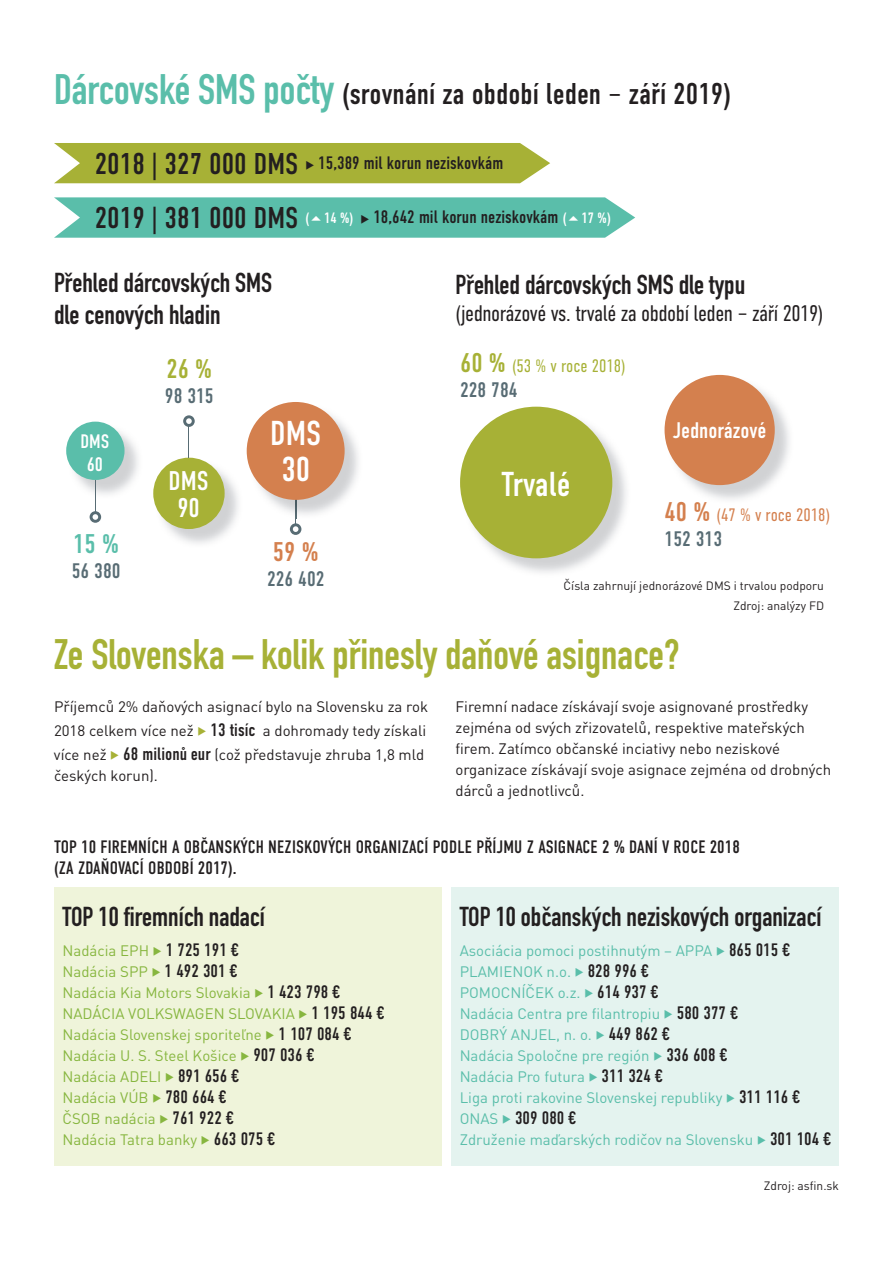
<style>
.page{position:relative;width:893px;height:1263px;background:#fff}
.page>*{position:absolute;margin:0;border:0;box-sizing:border-box;transform-origin:0 0}
.t1{font:700 42px "DIN Condensed";color:#a7b136}
.t2{font:34.5px/36px "DIN Condensed";color:#fff;text-align:center}
.t3{font:30px "DIN Condensed";color:#231f20}
.t4{font:700 27px/32.4px "DIN Condensed";color:#231f20}
.t5{font:27px/27px "DIN Condensed";color:#fff;text-align:center}
.t6{font:27px "DIN Condensed";color:#a7b136}
.t7{font:27px "DIN Condensed";color:#d4804e}
.t8{font:27px "DIN Condensed";color:#5abeaa}
.t9{font:300 22.5px "DIN Condensed";letter-spacing:-.02em;color:#231f20}
.t10{font:22.5px "DIN Condensed";color:#fff}
.t11{font:21px "DIN Condensed";color:#586c74}
.t12{font:19.5px/22.5px "DIN Condensed";color:#fff;text-align:center}
.t13{font:18px/21px "DIN Condensed";color:#231f20}
.t14{font:300 18px "DIN Condensed";color:#a7b136}
.t15{font:300 18px "DIN Condensed";color:#d4804e}
.t16{font:15px/21px "DIN Pro";color:#231f20;text-align:justify}
.t17{font:15px/21px "DIN Pro";color:#5abeaa}
.t18{font:15px/21px "DIN Pro";color:#87b63f}
.t19{font:12px "DIN Pro";color:#231f20}
.s1{font-weight:700;font-size:42px;color:#5abeaa}
.s2{font-size:30px}
.s3{font-size:15px;color:#fff}
.s4{font-weight:400;font-size:27px}
.s5{color:#a7b136}
.s6{font-family:"DIN Condensed";font-size:18px}
.s7{font-family:"DIN Condensed";font-size:18px;color:#231f20}
.s8{font-family:"DIN Pro";font-size:15px;color:#5abeaa}
.s9{color:#5abeaa}
</style>
<div class="page">
<div style="left:54px;top:143px;width:496px;height:40px;background:#a7b136"></div>
<div style="left:54px;top:888px;width:388px;height:278px;background:#eff4da"></div>
<div style="left:451px;top:888px;width:388px;height:278px;background:#e4f3ef"></div>
<img style="left:155px;top:460px;width:83px;height:84px">
<div style="left:153px;top:458px;width:72px;height:71px;background:#a7b136;border-radius:50%"></div>
<img style="left:462px;top:409px;width:165px;height:164px">
<div style="left:460px;top:407px;width:152px;height:151px;background:#a7b136;border-radius:50%"></div>
<hr style="left:189px;top:425px;width:1px;height:33px;background:#586c74">
<svg style="left:183px;top:415px;width:12px;height:12px"></svg>
<img style="left:68px;top:424px;width:70px;height:71px">
<div style="left:66px;top:422px;width:59px;height:58px;background:#5abeaa;border-radius:50%"></div>
<hr style="left:95px;top:480px;width:1px;height:33px;background:#586c74">
<svg style="left:90px;top:511px;width:11px;height:12px"></svg>
<img style="left:249px;top:404px;width:109px;height:111px">
<div style="left:247px;top:402px;width:98px;height:98px;background:#d4804e;border-radius:50%"></div>
<img style="left:667px;top:377px;width:122px;height:123px">
<div style="left:665px;top:375px;width:110px;height:110px;background:#d4804e;border-radius:50%"></div>
<svg style="left:290px;top:499px;width:11px;height:36px"></svg>
<svg style="left:54px;top:197px;width:581px;height:41px;background:#64c2af"></svg>
<h3 class="t3" style="left:54px;top:77px;width:679px"><span class="s1">Dárcovské SMS počty</span> (srovnání za období leden – září 2019)</h3>
<h3 class="t3" style="left:95px;top:146px;width:205px">2018 | 327 000 DMS</h3>
<p class="t13" style="left:305px;top:153px;width:200px">◆ 15,389 mil korun neziskovkám</p>
<p class="t13" style="left:95px;top:207px;width:518px"><span class="s2">2019 | 381 000 DMS</span> <span class="s3">( 14 %)</span> ◆ 18,642 mil korun neziskovkám <span class="s3">( 17 %)</span></p>
<h3 class="t4" style="left:54px;top:266px;width:220px">Přehled dárcovských SMS dle cenových hladin</h3>
<h3 class="t4" style="left:455px;top:269px;width:291px">Přehled dárcovských SMS dle typu</h3>
<h3 class="t9" style="left:455px;top:301px;width:369px">(jednorázové vs. trvalé za období leden – září 2019)</h3>
<h3 class="t12" style="left:80px;top:431px;width:30px">DMS<br>60</h3>
<h3 class="t8" style="left:73px;top:528px;width:47px">15 %</h3>
<h3 class="t11" style="left:72px;top:559px;width:50px">56 380</h3>
<h3 class="t6" style="left:166px;top:353px;width:47px">26 %</h3>
<h3 class="t11" style="left:165px;top:384px;width:50px">98 315</h3>
<p class="t14" style="left:460px;top:356px;width:167px"><span class="s4">60 %</span> (53 % v roce 2018)</p>
<h3 class="t11" style="left:460px;top:378px;width:59px">228 784</h3>
<h2 class="t2" style="left:270px;top:416px;width:53px">DMS<br>30</h2>
<h3 class="t10" style="left:673px;top:417px;width:95px">Jednorázové</h3>
<h3 class="t5" style="left:169px;top:468px;width:42px">DMS<br>90</h3>
<h2 class="t2" style="left:501px;top:466px;width:71px">Trvalé</h2>
<p class="t15" style="left:665px;top:504px;width:167px"><span class="s4">40 %</span> (47 % v roce 2018)</p>
<h3 class="t11" style="left:665px;top:527px;width:59px">152 313</h3>
<h3 class="t7" style="left:273px;top:537px;width:47px">59 %</h3>
<h3 class="t11" style="left:267px;top:567px;width:59px">226 402</h3>
<p class="t19" style="left:564px;top:577px;width:262px">Čísla zahrnují jednorázové DMS i trvalou podporu</p>
<p class="t19" style="left:733px;top:597px;width:92px">Zdroj: analýzy FD</p>
<h1 class="t1" style="left:54px;top:625px;width:627px">Ze Slovenska – kolik přinesly daňové asignace?</h1>
<p class="t16" style="left:54px;top:694px;width:376px;line-height:24px">Příjemců 2% daňových asignací bylo na Slovensku za rok 2018 celkem více než <span class="s5">◆</span> <span class="s6">13 tisíc</span> a dohromady tedy získali více než <span class="s5">◆</span> <span class="s6">68 milionů eur</span> (což představuje zhruba 1,8 mld</p>
<p class="t16" style="left:54px;top:764px;width:105px">českých korun).</p>
<p class="t16" style="left:455px;top:695px;width:377px;text-align:left">Firemní nadace získávají svoje asignované prostředky zejména od svých zřizovatelů, respektive mateřských firem. Zatímco občanské inciativy nebo neziskové organizace získávají svoje asignace zejména od drobných dárců a jednotlivců.</p>
<p class="t13" style="left:54px;top:836px;width:687px">TOP 10 FIREMNÍCH A OBČANSKÝCH NEZISKOVÝCH ORGANIZACÍ PODLE PŘÍJMU Z ASIGNACE 2 % DANÍ V ROCE 2018 (ZA ZDAŇOVACÍ OBDOBÍ 2017).</p>
<h3 class="t4" style="left:63px;top:900px;width:204px">TOP 10 firemních nadací</h3>
<h3 class="t4" style="left:460px;top:900px;width:363px">TOP 10 občanských neziskových organizací</h3>
<p class="t18" style="left:63px;top:939px;width:323px">Nadácia EPH ◆ <span class="s7">1 725 191 €<br></span>Nadácia SPP ◆ <span class="s7">1 492 301 €<br></span>Nadácia Kia Motors Slovakia ◆ <span class="s7">1 423 798 €<br></span>NADÁCIA VOLKSWAGEN SLOVAKIA ◆ <span class="s7">1 195 844 €<br></span>Nadácia Slovenskej sporiteľne ◆ <span class="s7">1 107 084 €<br></span>Nadácia U. S. Steel Košice ◆ <span class="s7">907 036 €<br></span>Nadácia ADELI ◆ <span class="s7">891 656 €<br></span>Nadácia VÚB ◆ <span class="s7">780 664 €<br></span>ČSOB nadácia ◆ <span class="s7">761 922 €<br></span>Nadácia Tatra banky ◆ <span class="s7">663 075 €</span></p>
<p class="t17" style="left:460px;top:939px;width:342px">Asociácia pomoci postihnutým – APPA ◆ <span class="s7">865 015 € </span>PLAMIENOK n.o. ◆ <span class="s7">828 996 €<br></span>POMOCNÍČEK o.z. ◆ <span class="s7">614 937 €<br></span>Nadácia Centra pre filantropiu ◆ <span class="s7">580 377 €<br></span>DOBRÝ ANJEL, n. o. ◆ <span class="s7">449 862 €<br></span>Nadácia Spoločne pre región ◆ <span class="s7">336 608 €<br></span>Nadácia Pro futura ◆ <span class="s7">311 324 €<br></span>Liga proti rakovine Slovenskej republiky ◆ <span class="s7">311 116 €</span></p>
<p class="t13" style="left:460px;top:1108px;width:118px"><span class="s8">ONAS</span> <span class="s9">◆</span> 309 080 €</p>
<p class="t17" style="left:460px;top:1128px;width:373px">Združenie maďarských rodičov na Slovensku ◆ <span class="s7">301 104 €</span></p>
<p class="t19" style="left:764px;top:1177px;width:77px">Zdroj: asfin.sk</p>
</div>
